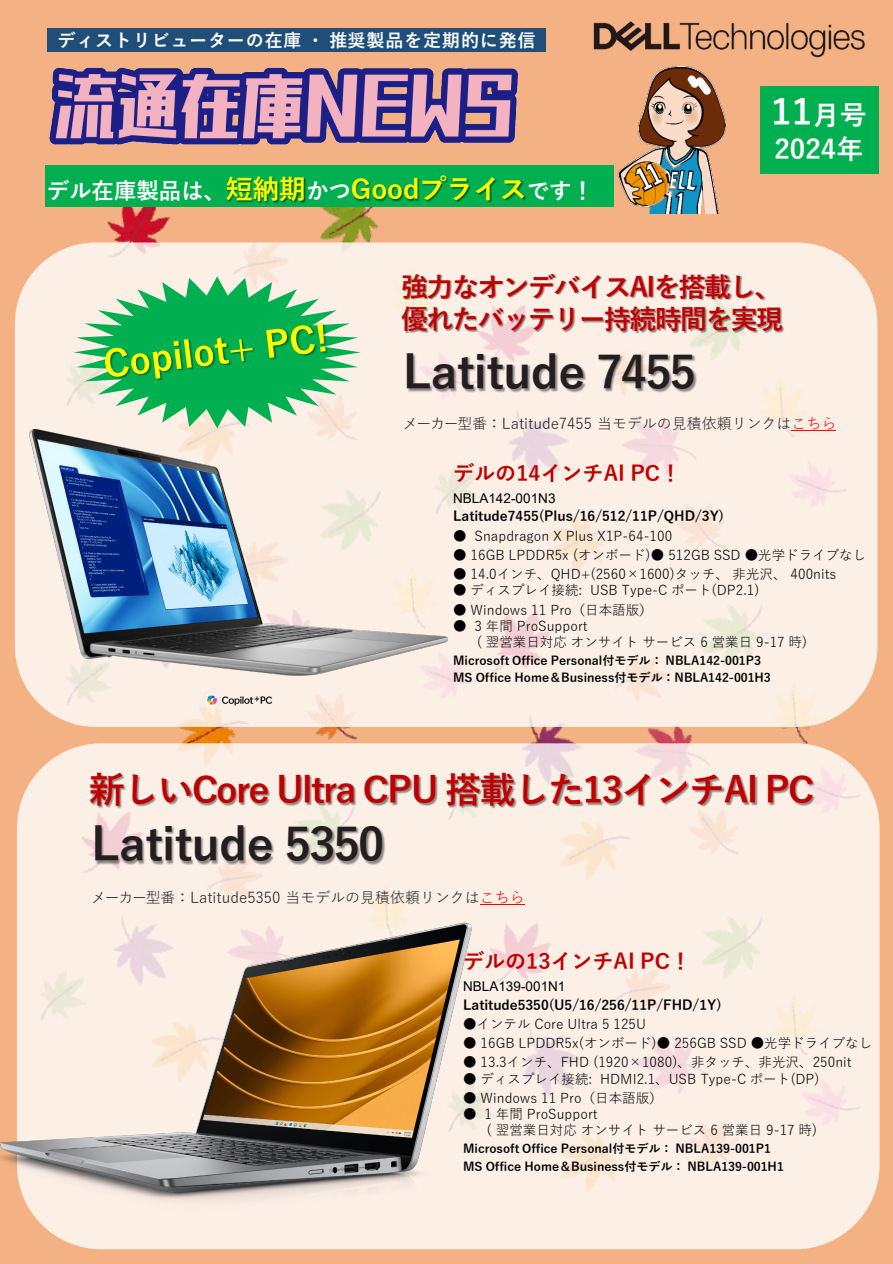
<style>
.page{position:relative;width:893px;height:1264px;background:#fff}
.page>*{position:absolute;margin:0;border:0;box-sizing:border-box;transform-origin:0 0}
.t1{font:700 45.75px "Yu Gothic";letter-spacing:-.015em;color:#231f20}
.t2{font:700 36px "Yu Gothic";letter-spacing:-.045em;color:#c00000}
.t3{font:700 36px "Yu Gothic";color:#fff}
.t4{font:700 27px/32.4px "Yu Gothic";letter-spacing:-.06em;color:#c00000}
.t5{font:700 27px "Yu Gothic";color:#fff}
.t6{font:700 22.5px "Yu Gothic";letter-spacing:-.01em;color:#fff}
.t7{font:700 21px "Yu Gothic";color:#c00000}
.t8{font:700 18px "Yu Gothic";letter-spacing:.05em;color:#fff}
.t9{font:15px "Yu Gothic";color:#231f20}
.t10{font:13.5px/16.2px "Yu Gothic";color:#000}
.t11{font:700 13.5px "Yu Gothic";color:#000}
.t12{font:13.5px "Arial";letter-spacing:.005em;color:#000}
.t13{font:700 12px "Yu Gothic";color:#000}
.s1{font-size:27px;color:#ff0}
.s2{font-size:27px}
.s3{color:#f00}
</style>
<div class="page">
<div style="left:0;top:0;width:892px;height:1263px;background:#f4b183"></div>
<img style="left:613px;top:66px;width:113px;height:148px">
<img style="left:109px;top:227px;width:269px;height:15px">
<img style="left:493px;top:665px;width:382px;height:135px">
<img style="left:43px;top:707px;width:450px;height:44px">
<img style="left:45px;top:28px;width:501px;height:199px">
<div style="left:47px;top:28px;width:498px;height:24px;background:#1f4e79"></div>
<div style="left:46px;top:165px;width:567px;height:42px;background:#00b050"></div>
<img style="left:208px;top:177px;width:117px;height:49px">
<img style="left:334px;top:178px;width:68px;height:48px">
<img style="left:402px;top:176px;width:144px;height:50px">
<div style="left:760px;top:86px;width:118px;height:87px;background:#00b050"></div>
<img style="left:593px;top:21px;width:272px;height:36px">
<div style="left:15px;top:242px;width:862px;height:484px;background:#fff;border-radius:81px;opacity:.8"></div>
<img style="left:384px;top:263px;width:228px;height:32px">
<img style="left:612px;top:263px;width:24px;height:32px">
<img style="left:636px;top:263px;width:163px;height:32px">
<img style="left:384px;top:295px;width:416px;height:61px">
<img style="left:374px;top:332px;width:182px;height:101px">
<img style="left:556px;top:332px;width:12px;height:101px">
<img style="left:568px;top:332px;width:158px;height:101px">
<div style="left:62px;top:283px;width:310px;height:139px;background:#fcefe6"></div>
<svg style="left:73px;top:276px;width:288px;height:152px;background:#73cb88"></svg>
<hr style="left:791px;top:430px;width:45px;height:1px;background:#f00">
<img style="left:15px;top:429px;width:451px;height:277px">
<div style="left:17px;top:743px;width:862px;height:505px;background:#fff;border-radius:84px;opacity:.8"></div>
<img style="left:66px;top:758px;width:103px;height:46px">
<img style="left:169px;top:758px;width:253px;height:80px">
<img style="left:422px;top:758px;width:138px;height:80px">
<img style="left:560px;top:758px;width:38px;height:80px">
<img style="left:598px;top:758px;width:103px;height:80px">
<img style="left:701px;top:758px;width:41px;height:80px">
<img style="left:742px;top:758px;width:95px;height:80px">
<img style="left:63px;top:804px;width:181px;height:101px">
<img style="left:244px;top:804px;width:12px;height:101px">
<img style="left:256px;top:804px;width:158px;height:101px">
<hr style="left:480px;top:904px;width:44px;height:1px;background:#f00">
<img style="left:0;top:922px;width:487px;height:289px">
<p class="t8" style="left:58px;top:30px;width:479px">ディストリビューターの在庫・推奨製品を定期的に発信</p>
<p class="t6" style="left:47px;top:178px;width:548px">デル在庫製品は、<span class="s1">短納期</span>かつ<span class="s1">Goodプライス</span>です！</p>
<p class="t3" style="left:771px;top:91px;width:97px">11<span class="s2">月号</span></p>
<p class="t5" style="left:774px;top:134px;width:90px">2024年</p>
<p class="t4" style="left:401px;top:271px;width:383px">強力なオンデバイスAIを搭載し、優れたバッテリー持続時間を実現</p>
<p class="t1" style="left:403px;top:346px;width:295px">Latitude 7455</p>
<p class="t9" style="left:403px;top:409px;width:435px">メーカー型番：Latitude7455 当モデルの見積依頼リンクは<span class="s3">こちら</span></p>
<p class="t7" style="left:453px;top:461px;width:229px">デルの14インチAI PC！</p>
<p class="t12" style="left:453px;top:488px;width:104px">NBLA142-001N3</p>
<p class="t11" style="left:453px;top:509px;width:273px">Latitude7455(Plus/16/512/11P/QHD/3Y)</p>
<p class="t10" style="left:453px;top:526px;width:221px">● Snapdragon X Plus X1P-64-100</p>
<p class="t10" style="left:453px;top:545px;width:414px">● 16GB LPDDR5x (オンボード)● 512GB SSD ●光学ドライブなし</p>
<p class="t10" style="left:453px;top:564px;width:385px">● 14.0インチ、QHD+(2560×1600)タッチ、非光沢、 400nits</p>
<p class="t10" style="left:453px;top:580px;width:308px">● ディスプレイ接続: USB Type-C ポート(DP2.1)</p>
<p class="t10" style="left:453px;top:599px;width:201px">● Windows 11 Pro（日本語版）</p>
<p class="t10" style="left:476px;top:616px;width:332px;text-indent:-24px">● 3 年間 ProSupport<br>( 翌営業日対応オンサイトサービス 6 営業日 9-17 時)</p>
<p class="t13" style="left:453px;top:653px;width:309px">Microsoft Office Personal付モデル： NBLA142-001P3</p>
<p class="t13" style="left:453px;top:671px;width:319px">MS Office Home＆Business付モデル：NBLA142-001H3</p>
<p class="t2" style="left:89px;top:769px;width:726px">新しいCore Ultra CPU 搭載した13インチAI PC</p>
<p class="t1" style="left:91px;top:818px;width:295px">Latitude 5350</p>
<p class="t9" style="left:91px;top:883px;width:435px">メーカー型番：Latitude5350 当モデルの見積依頼リンクは<span class="s3">こちら</span></p>
<p class="t7" style="left:463px;top:949px;width:229px">デルの13インチAI PC！</p>
<p class="t12" style="left:463px;top:977px;width:104px">NBLA139-001N1</p>
<p class="t11" style="left:463px;top:996px;width:260px">Latitude5350(U5/16/256/11P/FHD/1Y)</p>
<p class="t10" style="left:463px;top:1013px;width:184px">●インテル Core Ultra 5 125U</p>
<p class="t10" style="left:463px;top:1033px;width:410px">● 16GB LPDDR5x(オンボード)● 256GB SSD ●光学ドライブなし</p>
<p class="t10" style="left:463px;top:1052px;width:390px">● 13.3インチ、FHD (1920×1080)、非タッチ、非光沢、250nit</p>
<p class="t10" style="left:463px;top:1068px;width:358px">● ディスプレイ接続: HDMI2.1、USB Type-C ポート(DP)</p>
<p class="t10" style="left:463px;top:1087px;width:201px">● Windows 11 Pro（日本語版）</p>
<p class="t10" style="left:486px;top:1103px;width:332px;text-indent:-24px">● 1 年間 ProSupport<br>( 翌営業日対応オンサイトサービス 6 営業日 9-17 時)</p>
<p class="t13" style="left:463px;top:1141px;width:309px">Microsoft Office Personal付モデル： NBLA139-001P1</p>
<p class="t13" style="left:463px;top:1159px;width:322px">MS Office Home＆Business付モデル： NBLA139-001H1</p>
</div>
